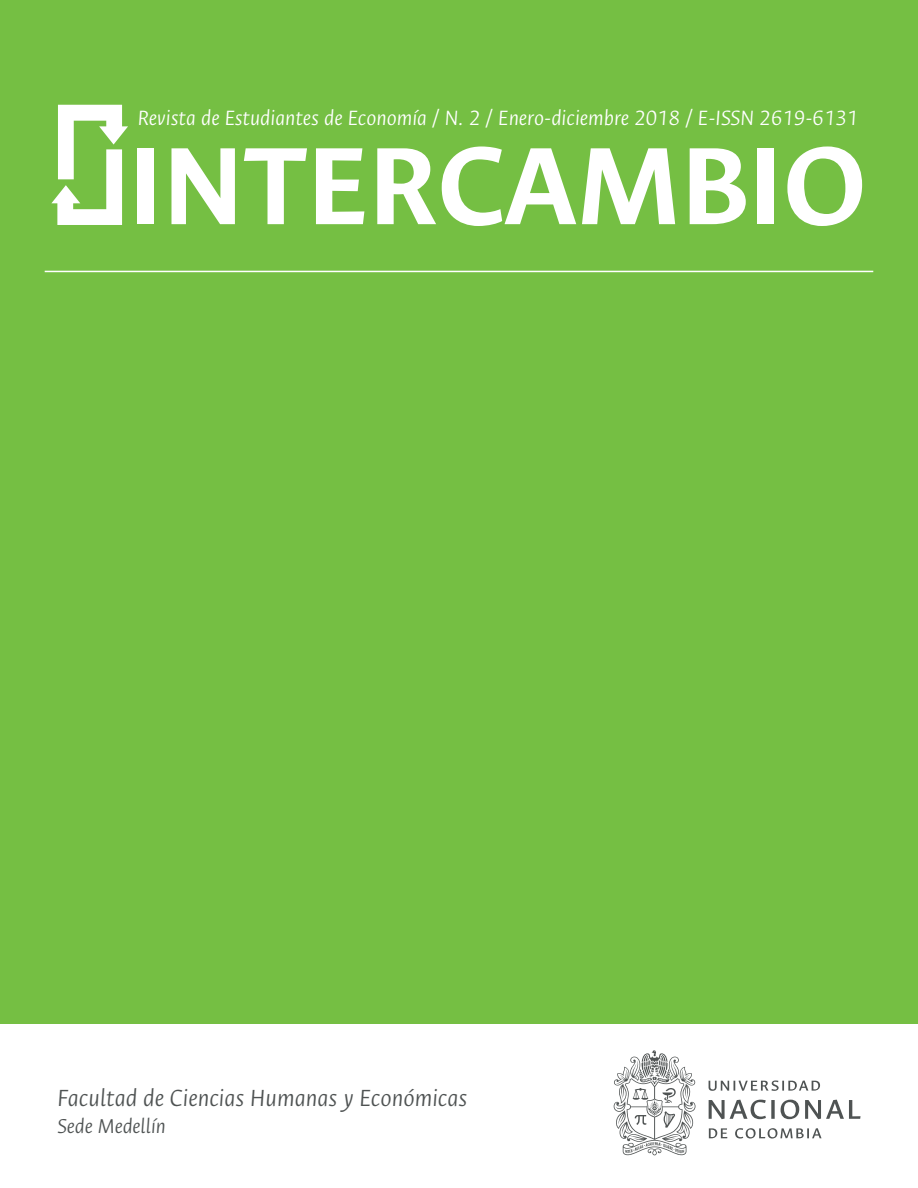
<style>
.page{position:relative;width:918px;height:1188px;background:#fff}
.page>*{position:absolute;margin:0;border:0;box-sizing:border-box;transform-origin:0 0}
.t1{font:700 123.9px "Ancizar Sans";color:#fff}
.t2{font:italic 300 26.25px "Ancizar Sans";color:#4f5353}
.t3{font:italic 300 23.25px "Ancizar Sans";color:#fff}
.t4{font:italic 300 22.5px "Ancizar Sans";color:#4f5353}
</style>
<div class="page">
<svg style="left:709px;top:1080px;width:111px;height:11px"></svg>
<svg style="left:709px;top:1100px;width:152px;height:19px"></svg>
<svg style="left:709px;top:1128px;width:18px;height:10px"></svg>
<svg style="left:735px;top:1128px;width:87px;height:11px"></svg>
<svg style="left:614px;top:1050px;width:81px;height:105px"></svg>
<div style="left:0;top:0;width:918px;height:1024px;background:#75bf43"></div>
<svg style="left:51px;top:105px;width:77px;height:120px"></svg>
<hr style="left:45px;top:271px;width:828px;height:1px;background:#fff">
<p class="t3" style="left:138px;top:106px;width:722px">Revista de Estudiantes de Economía / N. 2 / Enero-diciembre 2018 / E-ISSN 2619-6131</p>
<h1 class="t1" style="left:128px;top:117px;width:740px">INTERCAMBIO</h1>
<p class="t2" style="left:57px;top:1084px;width:412px">Facultad de Ciencias Humanas y Económicas</p>
<p class="t4" style="left:57px;top:1114px;width:110px">Sede Medellín</p>
</div>
